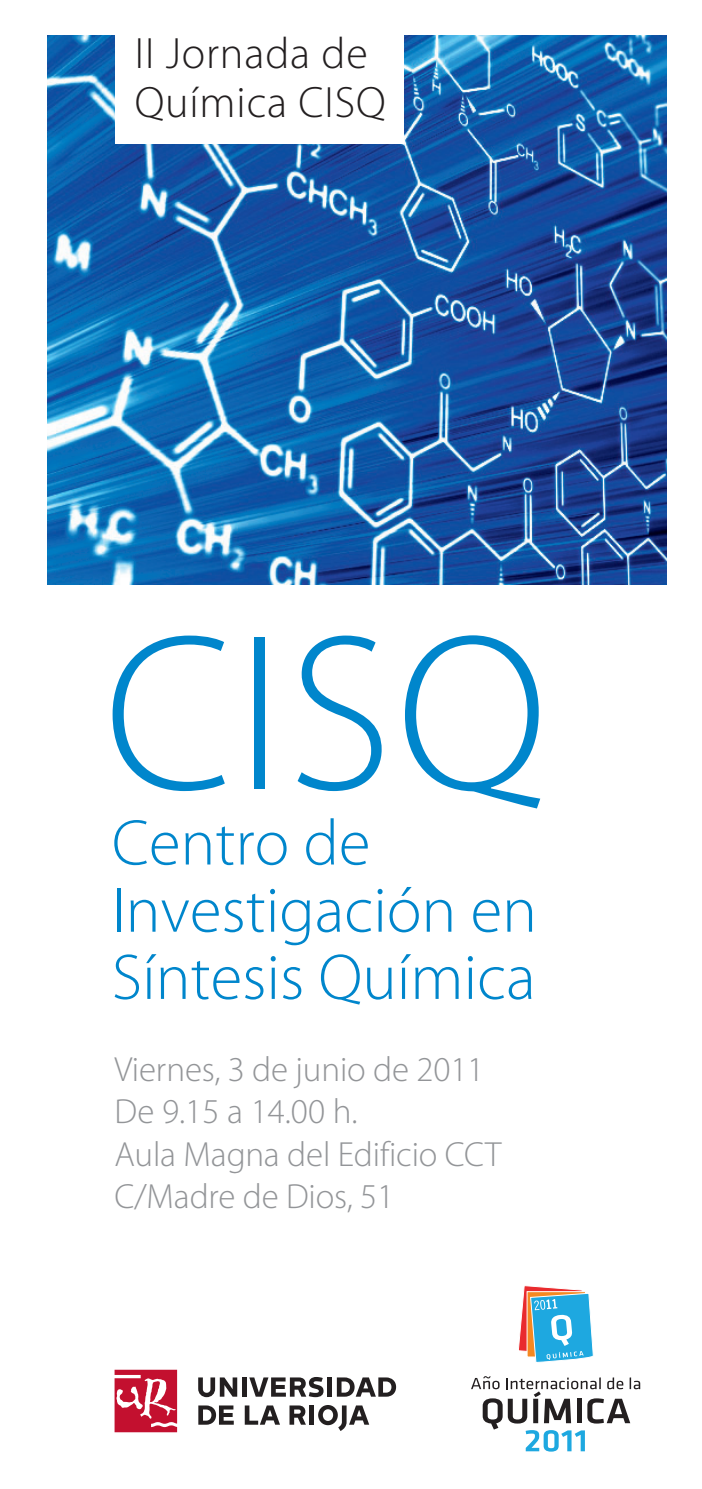
<style>
.page{position:relative;width:702px;height:1489px;background:#fff}
.page>*{position:absolute;margin:0;border:0;box-sizing:border-box;transform-origin:0 0}
.t1{font:300 224px "Myriad Pro";color:#0086cc}
.t2{font:300 65px/67.2px "Myriad Pro";color:#0086cc}
.t3{font:300 44px/49px "Myriad Pro";letter-spacing:.02em;color:#231f20}
.t4{font:300 35px/42.5px "Myriad Pro";letter-spacing:-.005em;color:#939598}
</style>
<div class="page">
<img style="left:47px;top:35px;width:619px;height:549px">
<div style="left:114px;top:22px;width:289px;height:122px;background:#fff"></div>
<svg style="left:114px;top:1369px;width:63px;height:63px"></svg>
<svg style="left:198px;top:1377px;width:39px;height:19px"></svg>
<div style="left:242px;top:1377px;width:5px;height:19px;background:#231f20"></div>
<svg style="left:249px;top:1377px;width:74px;height:19px"></svg>
<div style="left:327px;top:1377px;width:5px;height:19px;background:#231f20"></div>
<svg style="left:337px;top:1377px;width:59px;height:19px"></svg>
<svg style="left:198px;top:1405px;width:36px;height:19px"></svg>
<svg style="left:245px;top:1405px;width:35px;height:19px"></svg>
<svg style="left:289px;top:1405px;width:17px;height:19px"></svg>
<div style="left:309px;top:1405px;width:5px;height:19px;background:#231f20"></div>
<svg style="left:318px;top:1405px;width:51px;height:25px"></svg>
<svg style="left:471px;top:1285px;width:169px;height:166px"></svg>
<p class="t3" style="left:135px;top:32px;width:252px">II Jornada de<br>Química CISQ</p>
<h1 class="t1" style="left:104px;top:628px;width:444px">CISQ</h1>
<h2 class="t2" style="left:112px;top:814px;width:426px">Centro de<br>Investigación en<br>Síntesis Química</h2>
<p class="t4" style="left:114px;top:1050px;width:388px">Viernes, 3 de junio de 2011<br>De 9.15 a 14.00 h.<br>Aula Magna del Edificio CCT<br>C/Madre de Dios, 51</p>
</div>
